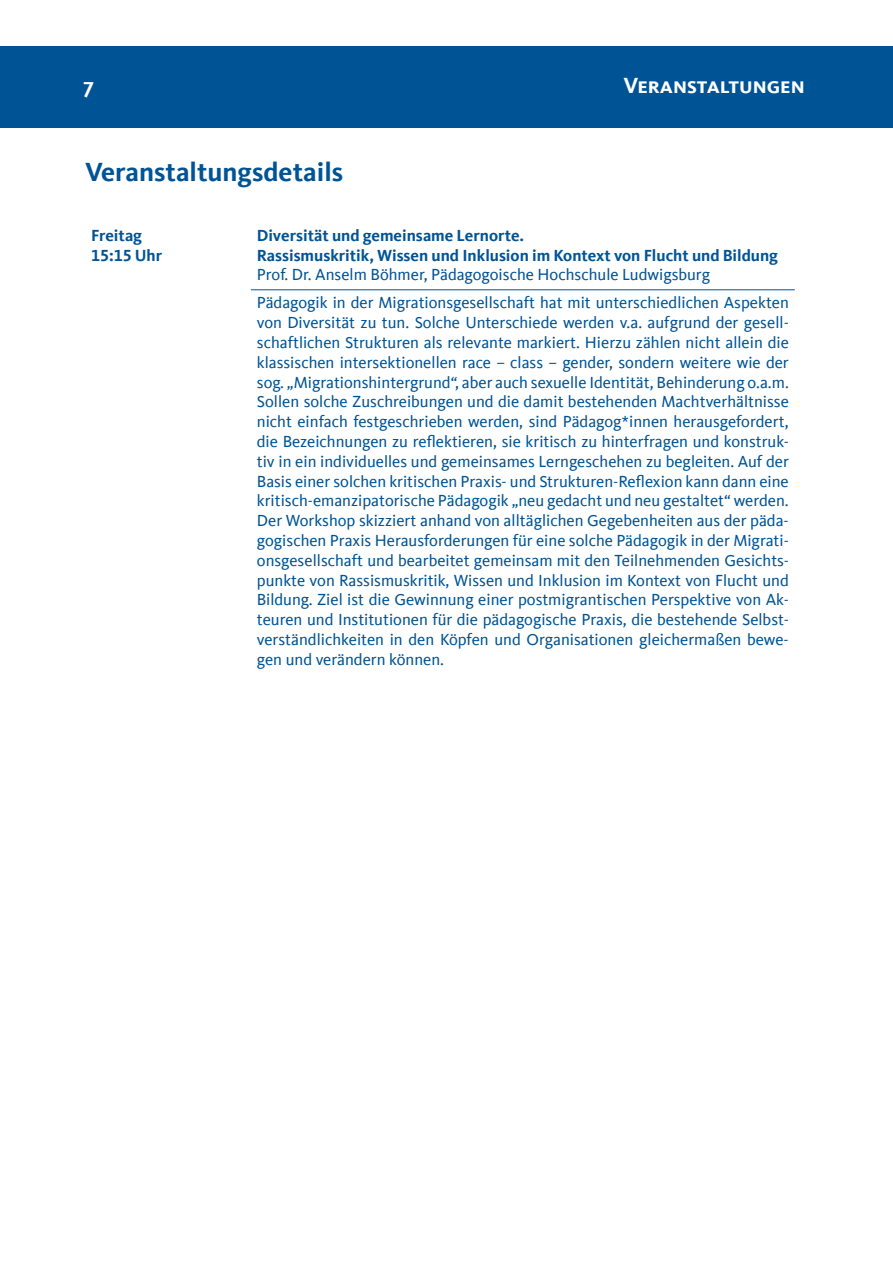
<style>
.page{position:relative;width:893px;height:1263px;background:#fff}
.page>*{position:absolute;margin:0;border:0;box-sizing:border-box;transform-origin:0 0}
.t1{font:700 27px "Kievit Offc";color:#005495}
.t2{font:700 22.5px "Kievit Sc Offc";color:#fff}
.t3{font:16.5px/19.8px "Kievit Offc";color:#005495}
.t4{font:700 16.5px/19.8px "Kievit Offc";color:#005495}
</style>
<div class="page">
<div style="left:0;top:46px;width:893px;height:82px;background:#005495"></div>
<hr style="left:251px;top:290px;width:544px;height:1px;background:#005495">
<h2 class="t2" style="left:83px;top:72px;width:12px">7</h2>
<h2 class="t2" style="left:623px;top:72px;width:183px">Veranstaltungen</h2>
<h1 class="t1" style="left:85px;top:156px;width:260px">Veranstaltungsdetails</h1>
<p class="t4" style="left:91px;top:225px;width:73px">Freitag<br>15:15 Uhr</p>
<p class="t4" style="left:257px;top:225px;width:523px">Diversität und gemeinsame Lernorte.<br>Rassismuskritik, Wissen und Inklusion im Kontext von Flucht und Bildung</p>
<p class="t3" style="left:257px;top:261px;width:533px;line-height:27.9px">Prof. Dr. Anselm Böhmer, Pädagogoische Hochschule Ludwigsburg<br>Pädagogik in der Migrationsgesellschaft hat mit unterschiedlichen Aspekten</p>
<p class="t3" style="left:257px;top:313px;width:533px;text-align:justify">von Diversität zu tun. Solche Unterschiede werden v.a. aufgrund der gesell&shy;schaftlichen Strukturen als relevante markiert. Hierzu zählen nicht allein die klassischen intersektionellen race – class – gender, sondern weitere wie der sog. „Migrationshintergrund“, aber auch sexuelle Identität, Behinderung o.a.m.<br>Sollen solche Zuschreibungen und die damit bestehenden Machtverhältnisse nicht einfach festgeschrieben werden, sind Pädagog*innen herausgefordert, die Bezeichnungen zu reflektieren, sie kritisch zu hinterfragen und konstruk&shy;tiv in ein individuelles und gemeinsames Lerngeschehen zu begleiten. Auf der Basis einer solchen kritischen Praxis- und Strukturen-Reflexion kann dann eine kritisch-emanzipatorische Pädagogik „neu gedacht und neu gestaltet“ werden.<br>Der Workshop skizziert anhand von alltäglichen Gegebenheiten aus der päda&shy;gogischen Praxis Herausforderungen für eine solche Pädagogik in der Migrati&shy;onsgesellschaft und bearbeitet gemeinsam mit den Teilnehmenden Gesichts&shy;punkte von Rassismuskritik, Wissen und Inklusion im Kontext von Flucht und Bildung. Ziel ist die Gewinnung einer postmigrantischen Perspektive von Ak&shy;teuren und Institutionen für die pädagogische Praxis, die bestehende Selbst&shy;verständlichkeiten in den Köpfen und Organisationen gleichermaßen bewe&shy;gen und verändern können.</p>
</div>
